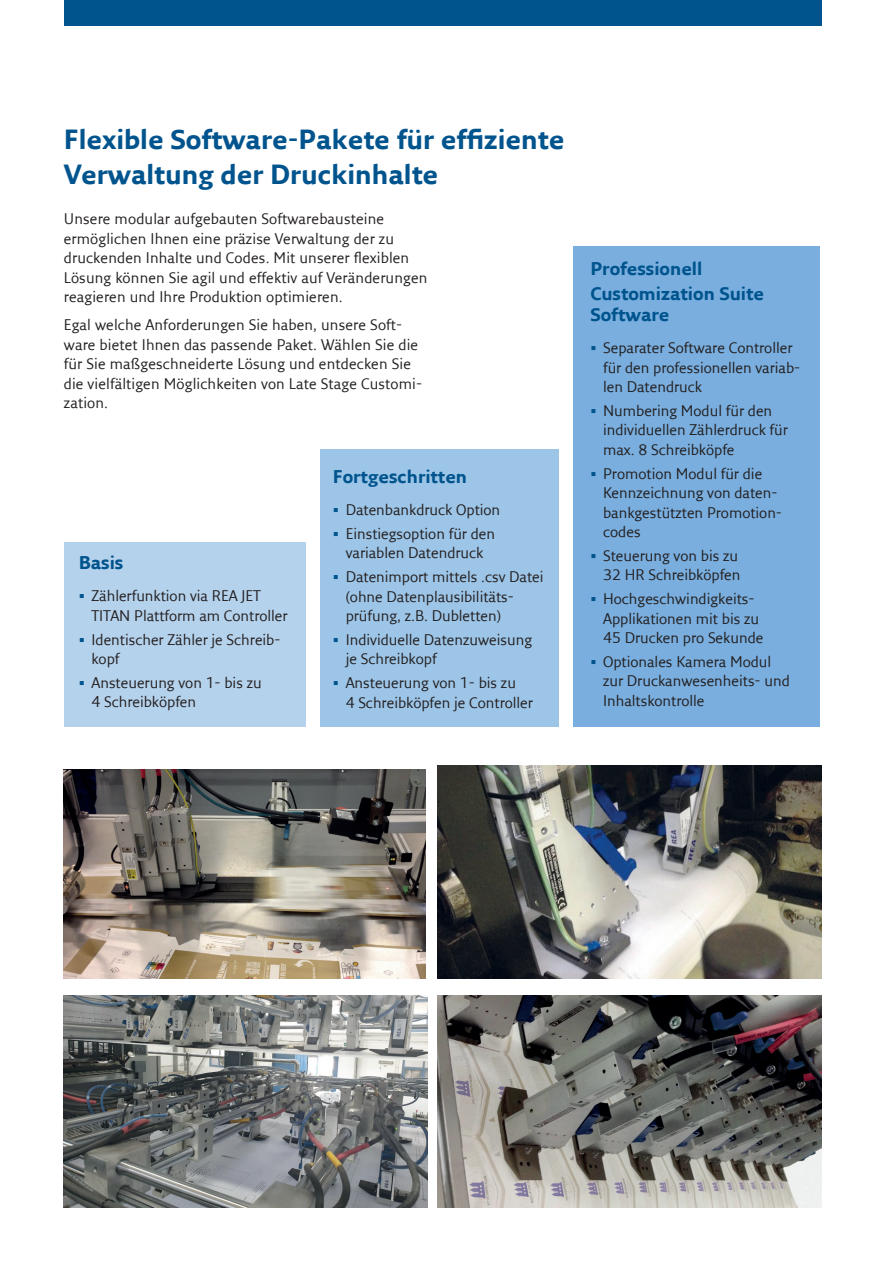
<style>
.page{position:relative;width:885px;height:1263px;background:#fff}
.page>*{position:absolute;margin:0;border:0;box-sizing:border-box;transform-origin:0 0}
.t1{font:700 27px/35.5px "Fresco Sans LF";color:#00548e}
.t2{font:700 18px/25.2px "Fresco Sans LF";color:#00548e}
.t3{font:15px/19.5px "Fresco Sans LF";color:#231f20}
</style>
<div class="page">
<div style="left:64px;top:0;width:757px;height:26px;background:#00548e"></div>
<img style="left:64px;top:770px;width:361px;height:208px">
<img style="left:64px;top:995px;width:363px;height:212px">
<img style="left:438px;top:765px;width:383px;height:213px">
<img style="left:438px;top:995px;width:383px;height:213px">
<div style="left:320px;top:450px;width:238px;height:277px;background:#9dc5e7"></div>
<div style="left:64px;top:542px;width:241px;height:185px;background:#b5d2ec"></div>
<div style="left:573px;top:247px;width:247px;height:480px;background:#79aede"></div>
<h1 class="t1" style="left:64px;top:121px;width:502px">Flexible Software-Pakete für effiziente<br>Verwaltung der Druckinhalte</h1>
<p class="t3" style="left:64px;top:209px;width:365px">Unsere modular aufgebauten Softwarebausteine ermöglichen Ihnen eine präzise Verwaltung der zu druckenden Inhalte und Codes. Mit unserer flexiblen Lösung können Sie agil und effektiv auf Veränderungen reagieren und Ihre Produktion optimieren.</p>
<p class="t3" style="left:64px;top:315px;width:360px">Egal welche Anforderungen Sie haben, unsere Soft&shy;ware bietet Ihnen das passende Paket. Wählen Sie die für Sie maßgeschneiderte Lösung und entdecken Sie die vielfältigen Möglichkeiten von Late Stage Customi&shy;zation.</p>
<p class="t2" style="left:79px;top:550px;width:46px">Basis</p>
<p class="t3" style="left:91px;top:586px;width:198px">Zählerfunktion via REA JET<br>TITAN Plattform am Controller</p>
<p class="t3" style="left:91px;top:629px;width:190px">Identischer Zähler je Schreib&shy;kopf</p>
<p class="t3" style="left:91px;top:672px;width:172px">Ansteuerung von 1- bis zu<br>4 Schreibköpfen</p>
<p class="t2" style="left:333px;top:463px;width:136px">Fortgeschritten</p>
<p class="t3" style="left:345px;top:498px;width:156px;line-height:23.7px">Datenbankdruck Option<br>Einstiegsoption für den</p>
<p class="t3" style="left:345px;top:541px;width:199px;line-height:23.7px">variablen Datendruck<br>Datenimport mittels .csv Datei</p>
<p class="t3" style="left:345px;top:586px;width:170px">(ohne Datenplausibilitäts&shy;prüfung, z.B. Dubletten)</p>
<p class="t3" style="left:345px;top:629px;width:188px">Individuelle Datenzuweisung je Schreibkopf</p>
<p class="t3" style="left:345px;top:673px;width:189px">Ansteuerung von 1- bis zu<br>4 Schreibköpfen je Controller</p>
<p class="t2" style="left:590px;top:255px;width:175px">Professionell<br>Customization Suite</p>
<p class="t2" style="left:590px;top:301px;width:80px">Software</p>
<p class="t3" style="left:603px;top:338px;width:199px">Separater Software Controller für den professionellen variab&shy;len Datendruck</p>
<p class="t3" style="left:603px;top:400px;width:186px">Numbering Modul für den individuellen Zählerdruck für max. 8 Schreibköpfe</p>
<p class="t3" style="left:603px;top:463px;width:180px">Promotion Modul für die<br>Kennzeichnung von daten&shy;bankgestützten Promotion&shy;codes</p>
<p class="t3" style="left:603px;top:545px;width:139px">Steuerung von bis zu<br>32 HR Schreibköpfen</p>
<p class="t3" style="left:603px;top:589px;width:162px">Hochgeschwindigkeits-<br>Applikationen mit bis zu<br>45 Drucken pro Sekunde</p>
<p class="t3" style="left:603px;top:651px;width:188px">Optionales Kamera Modul zur Druckanwesenheits- und<br>Inhaltskontrolle</p>
</div>
